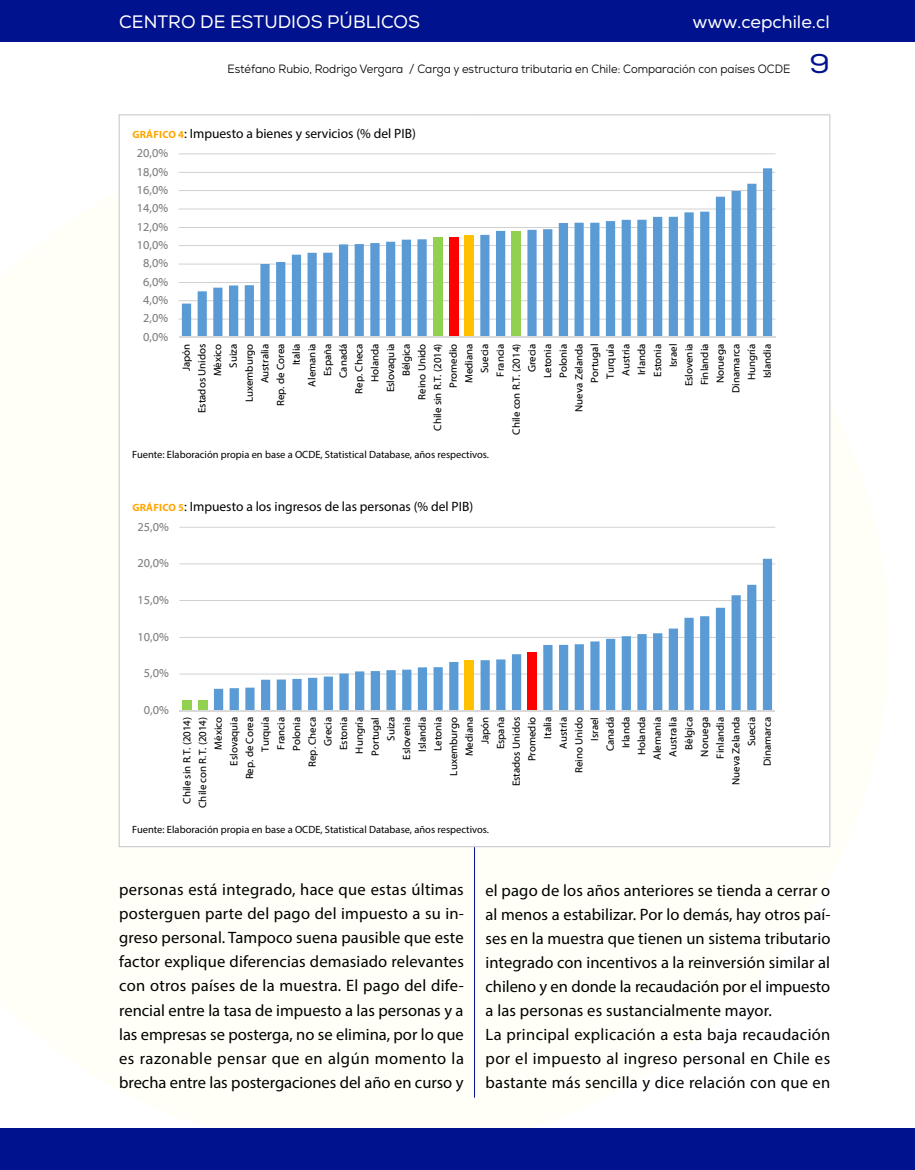
<style>
.page{position:relative;width:915px;height:1170px;background:#fff}
.page>*{position:absolute;margin:0;border:0;box-sizing:border-box;transform-origin:0 0}
.t1{font:27px "Nexa";color:#00128d;scale:1.1 1}
.t2{font:18px "Nexa";color:#fff}
.t3{font:16.5px/24px "Myriad Pro";letter-spacing:.005em;color:#000;text-align:justify}
.t4{font:13.5px "Myriad Pro";color:#000}
.t5{font:12px "Nexa";color:#000;scale:.93 1}
.t6{font:12px "Myriad Web Pro";color:#7e7e7e}
.t7{font:10.5px/15.8px "Myriad Web Pro";color:#000;text-align:right}
.t8{font:10.5px "Myriad Pro";color:#000}
.s1{font-weight:700;font-size:10.5px;color:#ffa600}
</style>
<div class="page">
<hr style="left:474px;top:115px;width:1px;height:982px;background:#00128d">
<div style="left:0;top:0;width:914px;height:41px;background:#00128d"></div>
<div style="left:0;top:1128px;width:914px;height:41px;background:#00128d"></div>
<div style="left:132px;top:142px;width:649px;height:300px;background:#fff"></div>
<hr style="left:178px;top:319px;width:597px;height:1px;background:#bfbfbf">
<hr style="left:178px;top:300px;width:597px;height:1px;background:#bfbfbf">
<hr style="left:178px;top:282px;width:597px;height:1px;background:#bfbfbf">
<hr style="left:178px;top:264px;width:597px;height:1px;background:#bfbfbf">
<hr style="left:178px;top:245px;width:597px;height:1px;background:#bfbfbf">
<hr style="left:178px;top:227px;width:597px;height:1px;background:#bfbfbf">
<hr style="left:178px;top:209px;width:597px;height:1px;background:#bfbfbf">
<hr style="left:178px;top:190px;width:597px;height:1px;background:#bfbfbf">
<hr style="left:178px;top:172px;width:597px;height:1px;background:#bfbfbf">
<hr style="left:178px;top:153px;width:597px;height:1px;background:#bfbfbf">
<svg style="left:182px;top:168px;width:589px;height:169px"></svg>
<hr style="left:178px;top:337px;width:597px;height:1px;background:#d9d9d9">
<div style="left:132px;top:514px;width:649px;height:299px;background:#fff"></div>
<hr style="left:179px;top:673px;width:596px;height:1px;background:#bfbfbf">
<hr style="left:179px;top:637px;width:596px;height:1px;background:#bfbfbf">
<hr style="left:179px;top:600px;width:596px;height:1px;background:#bfbfbf">
<hr style="left:179px;top:563px;width:596px;height:1px;background:#bfbfbf">
<hr style="left:179px;top:527px;width:596px;height:1px;background:#bfbfbf">
<div style="left:182px;top:700px;width:10px;height:10px;background:#92d050"></div>
<div style="left:198px;top:700px;width:9px;height:10px;background:#92d050"></div>
<svg style="left:214px;top:558px;width:557px;height:152px"></svg>
<hr style="left:179px;top:710px;width:596px;height:1px;background:#d9d9d9">
<p class="t2" style="left:119px;top:11px;width:302px">CENTRO DE ESTUDIOS PÚBLICOS</p>
<p class="t5" style="left:227px;top:62px;width:606px">Estéfano Rubio, Rodrigo Vergara / Carga y estructura tributaria en Chile: Comparación con países OCDE</p>
<p class="t2" style="left:692px;top:11px;width:139px">www.cepchile.cl</p>
<h1 class="t1" style="left:809px;top:47px;width:20px">9</h1>
<p class="t4" style="left:132px;top:125px;width:285px"><span class="s1">GRÁFICO 4</span>: Impuesto a bienes y servicios (% del PIB)</p>
<p class="t6" style="left:137px;top:147px;width:33px">20,0%</p>
<p class="t6" style="left:137px;top:165px;width:33px">18,0%</p>
<p class="t6" style="left:137px;top:183px;width:33px">16,0%</p>
<p class="t6" style="left:137px;top:202px;width:33px">14,0%</p>
<p class="t6" style="left:137px;top:220px;width:33px">12,0%</p>
<p class="t6" style="left:137px;top:238px;width:33px">10,0%</p>
<p class="t6" style="left:143px;top:257px;width:27px">8,0%</p>
<p class="t6" style="left:143px;top:275px;width:27px">6,0%</p>
<p class="t6" style="left:143px;top:293px;width:27px">4,0%</p>
<p class="t6" style="left:143px;top:312px;width:27px">2,0%</p>
<p class="t6" style="left:143px;top:330px;width:27px">0,0%</p>
<p class="t7" style="left:178px;top:434px;width:93px;rotate:-90deg">Japón<br>Estados Unidos<br>México<br>Suiza<br>Luxemburgo<br>Australia<br>Rep. de Corea<br>Italia<br>Alemania<br>España<br>Canadá<br>Rep. Checa<br>Holanda<br>Eslovaquia<br>Bélgica<br>Reino Unido<br>Chile sin R.T. (2014)<br>Promedio<br>Mediana<br>Suecia<br>Francia<br>Chile con R.T. (2014)<br>Grecia<br>Letonia<br>Polonia<br>Nueva Zelanda<br>Portugal<br>Turquía<br>Austria<br>Irlanda<br>Estonia<br>Israel<br>Eslovenia<br>Finlandia<br>Noruega<br>Dinamarca<br>Hungría<br>Islandia</p>
<p class="t8" style="left:132px;top:447px;width:358px">Fuente: Elaboración propia en base a OCDE, Statistical Database, años respectivos.</p>
<p class="t4" style="left:132px;top:498px;width:342px"><span class="s1">GRÁFICO 5</span>: Impuesto a los ingresos de las personas (% del PIB)</p>
<p class="t6" style="left:137px;top:520px;width:33px">25,0%</p>
<p class="t6" style="left:137px;top:557px;width:33px">20,0%</p>
<p class="t6" style="left:137px;top:593px;width:33px">15,0%</p>
<p class="t6" style="left:137px;top:630px;width:33px">10,0%</p>
<p class="t6" style="left:144px;top:667px;width:27px">5,0%</p>
<p class="t6" style="left:144px;top:703px;width:27px">0,0%</p>
<p class="t7" style="left:179px;top:807px;width:92px;rotate:-90deg">Chile sin R.T. (2014)<br>Chile con R.T. (2014)<br>México<br>Eslovaquia<br>Rep. de Corea<br>Turquía<br>Francia<br>Polonia<br>Rep. Checa<br>Grecia<br>Estonia<br>Hungría<br>Portugal<br>Suiza<br>Eslovenia<br>Islandia<br>Letonia<br>Luxemburgo<br>Mediana<br>Japón<br>España<br>Estados Unidos<br>Promedio<br>Italia<br>Austria<br>Reino Unido<br>Israel<br>Canadá<br>Irlanda<br>Holanda<br>Alemania<br>Australia<br>Bélgica<br>Noruega<br>Finlandia<br>Nueva Zelanda<br>Suecia<br>Dinamarca</p>
<p class="t8" style="left:132px;top:822px;width:358px">Fuente: Elaboración propia en base a OCDE, Statistical Database, años respectivos.</p>
<p class="t3" style="left:119px;top:877px;width:346px">personas está integrado, hace que estas últimas posterguen parte del pago del impuesto a su in&shy;greso personal. Tampoco suena pausible que este factor explique diferencias demasiado relevantes con otros países de la muestra. El pago del dife&shy;rencial entre la tasa de impuesto a las personas y a las empresas se posterga, no se elimina, por lo que es razonable pensar que en algún momento la brecha entre las postergaciones del año en curso y</p>
<p class="t3" style="left:485px;top:878px;width:346px;text-align:left">el pago de los años anteriores se tienda a cerrar o al menos a estabilizar. Por lo demás, hay otros paí&shy;ses en la muestra que tienen un sistema tributario integrado con incentivos a la reinversión similar al chileno y en donde la recaudación por el impuesto a las personas es sustancialmente mayor.<br>La principal explicación a esta baja recaudación por el impuesto al ingreso personal en Chile es bastante más sencilla y dice relación con que en</p>
</div>
